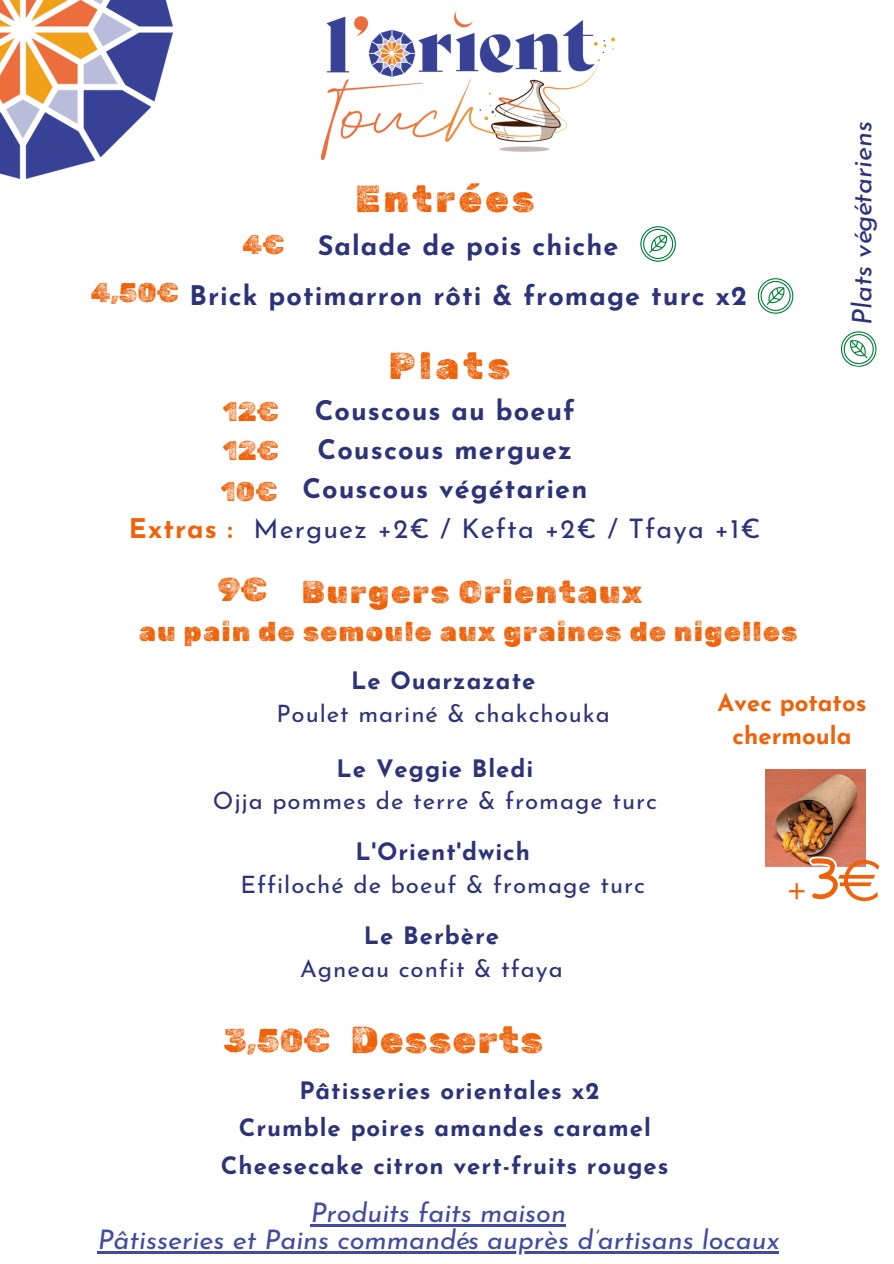
<style>
.page{position:relative;width:894px;height:1264px;background:#fff}
.page>*{position:absolute;margin:0;border:0;box-sizing:border-box;transform-origin:0 0}
.t1{font:37.5px "Rubik Dirt";letter-spacing:.09em;color:#ed620a}
.t2{font:37.5px "Rubik Dirt";letter-spacing:.045em;color:#ed620a}
.t3{font:33px "Rubik Dirt";color:#ed620a}
.t4{font:33px "Open Sans";color:#ed620a}
.t5{font:31.5px "Rubik Dirt";letter-spacing:.06em;color:#ed620a}
.t6{font:700 27px/39.3px "Josefin Sans";letter-spacing:.04em;color:#2d3378;text-align:center}
.t7{font:italic 27px "Josefin Sans";color:#424c9f}
.t8{font:27px "Rubik Dirt";letter-spacing:.06em;color:#ed620a}
.t9{font:italic 27px "Josefin Sans";color:#2d3378}
.t10{font:700 24px "Josefin Sans";letter-spacing:.04em;color:#2d3378}
.t11{font:24px "Josefin Sans";letter-spacing:.04em;color:#2d3378}
.t12{font:700 24px/32.7px "Josefin Sans";color:#ed620a;text-align:center}
.s1{color:#ed620a}
.s2{font-weight:400}
</style>
<div class="page">
<img style="left:765px;top:769px;width:100px;height:98px">
<svg style="left:808px;top:856px;width:71px;height:45px"></svg>
<img style="left:0;top:0;width:172px;height:178px">
<img style="left:321px;top:11px;width:293px;height:149px">
<svg style="left:841px;top:331px;width:35px;height:36px"></svg>
<svg style="left:640px;top:226px;width:35px;height:36px"></svg>
<hr style="left:310px;top:1223px;width:256px;height:3px;background:#424c9f">
<hr style="left:98px;top:1250px;width:680px;height:3px;background:#424c9f">
<svg style="left:757px;top:278px;width:36px;height:36px"></svg>
<h4 class="t1" style="left:355px;top:177px;width:180px">Entrées</h4>
<h5 class="t8" style="left:91px;top:277px;width:90px">4,50€</h5>
<h4 class="t8" style="left:242px;top:229px;width:43px">4€</h4>
<h3 class="t6" style="left:317px;top:228px;width:302px">Salade de pois chiche</h3>
<p class="t6" style="left:189px;top:279px;width:558px">Brick potimarron rôti &amp; fromage turc x2</p>
<h4 class="t1" style="left:389px;top:343px;width:122px">Plats</h4>
<h4 class="t6" style="left:129px;top:393px;width:633px">Couscous au boeuf<br>Couscous merguez<br>Couscous végétarien<br><span class="s1">Extras :</span> <span class="s2">Merguez +2€ / Kefta +2€ / Tfaya +1€</span></h4>
<p class="t8" style="left:222px;top:395px;width:58px">12€</p>
<h1 class="t8" style="left:222px;top:435px;width:58px">12€</h1>
<p class="t8" style="left:221px;top:476px;width:58px">10€</p>
<p class="t3" style="left:218px;top:570px;width:51px">9€</p>
<h4 class="t5" style="left:302px;top:573px;width:341px">Burgers Orientaux</h4>
<h4 class="t8" style="left:139px;top:616px;width:659px">au pain de semoule aux graines de nigelles</h4>
<p class="t9" style="left:851px;top:325px;width:205px;rotate:-90deg">Plats végétariens</p>
<p class="t10" style="left:351px;top:671px;width:186px">Le Ouarzazate</p>
<h3 class="t11" style="left:276px;top:704px;width:335px">Poulet mariné &amp; chakchouka</h3>
<p class="t10" style="left:336px;top:758px;width:198px">Le Veggie Bledi</p>
<p class="t11" style="left:213px;top:791px;width:445px">Ojja pommes de terre &amp; fromage turc</p>
<h2 class="t10" style="left:355px;top:842px;width:176px">L'Orient'dwich</h2>
<h4 class="t11" style="left:240px;top:875px;width:406px">Effiloché de boeuf &amp; fromage turc</h4>
<h1 class="t10" style="left:364px;top:926px;width:137px">Le Berbère</h1>
<h4 class="t11" style="left:300px;top:958px;width:264px">Agneau confit &amp; tfaya</h4>
<p class="t3" style="left:223px;top:1020px;width:108px">3,50€</p>
<h4 class="t2" style="left:350px;top:1018px;width:194px">Desserts</h4>
<p class="t10" style="left:299px;top:1080px;width:301px">Pâtisseries orientales x2</p>
<p class="t10" style="left:239px;top:1117px;width:413px">Crumble poires amandes caramel</p>
<h2 class="t10" style="left:221px;top:1155px;width:449px">Cheesecake citron vert-fruits rouges</h2>
<p class="t12" style="left:717px;top:689px;width:150px">Avec potatos chermoula</p>
<p class="t4" style="left:787px;top:867px;width:20px">+</p>
<p class="t7" style="left:310px;top:1201px;width:257px">Produits faits maison</p>
<p class="t7" style="left:98px;top:1228px;width:682px">Pâtisseries et Pains commandés auprès d’artisans locaux</p>
</div>
